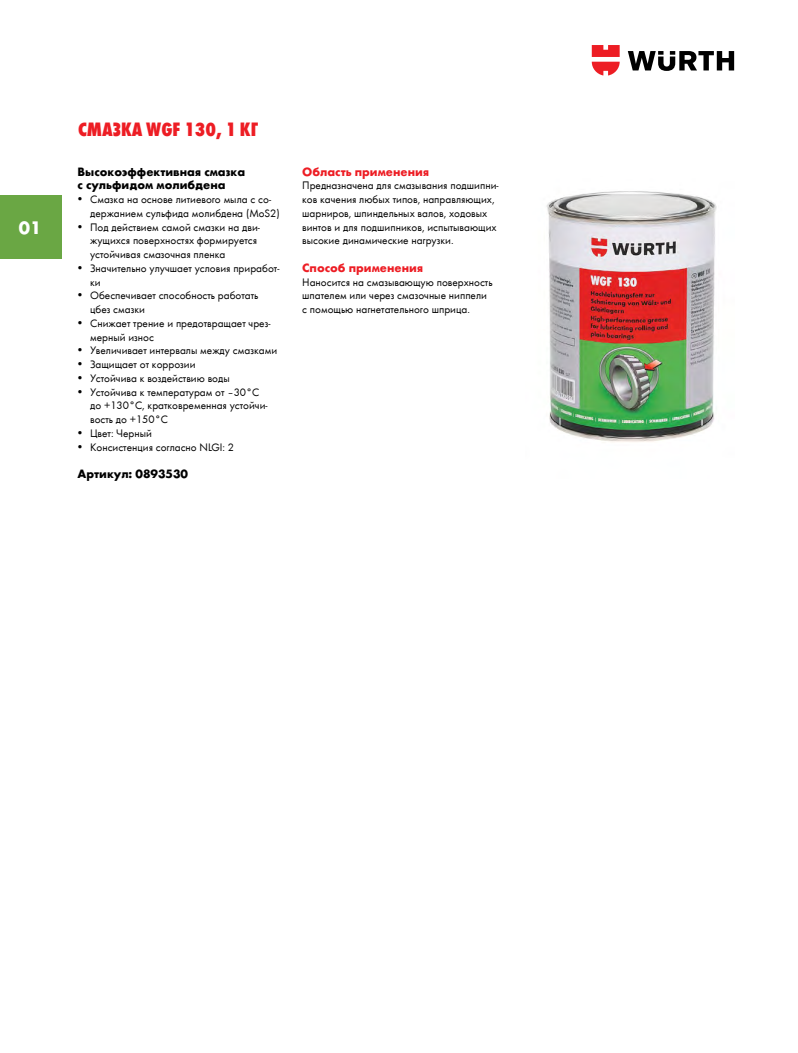
<style>
.page{position:relative;width:798px;height:1053px;background:#fff}
.page>*{position:absolute;margin:0;border:0;box-sizing:border-box;transform-origin:0 0}
.t1{font:20px "Wuerth Extra Bold Cond Caps";color:#ed1d24}
.t2{font:700 18.75px "Wuerth";color:#fff}
.t3{font:700 12.5px/13.8px "Wuerth";color:#000}
.t4{font:700 12.5px "Wuerth";color:#ed1d24}
.t5{font:11.25px/13.8px "Wuerth";color:#000}
</style>
<div class="page">
<img style="left:546px;top:191px;width:171px;height:251px">
<svg style="left:627px;top:51px;width:106px;height:20px"></svg>
<svg style="left:591px;top:45px;width:28px;height:30px"></svg>
<div style="left:0;top:195px;width:61px;height:64px;background:#6aa744"></div>
<h2 class="t2" style="left:19px;top:214px;width:24px">01</h2>
<h1 class="t1" style="left:78px;top:116px;width:182px">Смазка WGF 130, 1 кг</h1>
<p class="t3" style="left:78px;top:163px;width:169px">Высокоэффективная смазка с сульфидом молибдена</p>
<p class="t5" style="left:90px;top:192px;width:191px;text-indent:-12px">• Смазка на основе литиевого мыла с со&shy;держанием сульфида молибдена (MoS2)</p>
<p class="t5" style="left:90px;top:219px;width:171px;text-indent:-12px">• Под действием самой смазки на дви&shy;жущихся поверхностях формируется устойчивая смазочная пленка</p>
<p class="t5" style="left:90px;top:261px;width:191px;text-indent:-12px">• Значительно улучшает условия приработ&shy;ки</p>
<p class="t5" style="left:90px;top:288px;width:170px;text-indent:-12px">• Обеспечивает способность работать цбез смазки</p>
<p class="t5" style="left:90px;top:316px;width:182px;text-indent:-12px">• Снижает трение и предотвращает чрез&shy;мерный износ</p>
<p class="t5" style="left:78px;top:343px;width:201px">• Увеличивает интервалы между смазками</p>
<p class="t5" style="left:78px;top:357px;width:119px">• Защищает от коррозии</p>
<p class="t5" style="left:78px;top:371px;width:154px">• Устойчива к воздействию воды</p>
<p class="t5" style="left:90px;top:384px;width:179px;text-indent:-12px">• Устойчива к температурам от –30°C до +130°C, кратковременная устойчи&shy;вость до +150°C</p>
<p class="t5" style="left:78px;top:426px;width:76px">• Цвет: Черный</p>
<p class="t5" style="left:78px;top:439px;width:158px">• Консистенция согласно NLGI: 2</p>
<p class="t3" style="left:78px;top:466px;width:112px">Артикул: 0893530</p>
<p class="t4" style="left:302px;top:162px;width:128px">Область применения</p>
<p class="t5" style="left:302px;top:178px;width:198px">Предназначена для смазывания подшипни&shy;ков качения любых типов, направляющих, шарниров, шпиндельных валов, ходовых винтов и для подшипников, испытывающих высокие динамические нагрузки.</p>
<p class="t4" style="left:302px;top:258px;width:122px">Способ применения</p>
<p class="t5" style="left:302px;top:274px;width:192px">Наносится на смазывающую поверхность шпателем или через смазочные ниппели с помощью нагнетательного шприца.</p>
</div>
